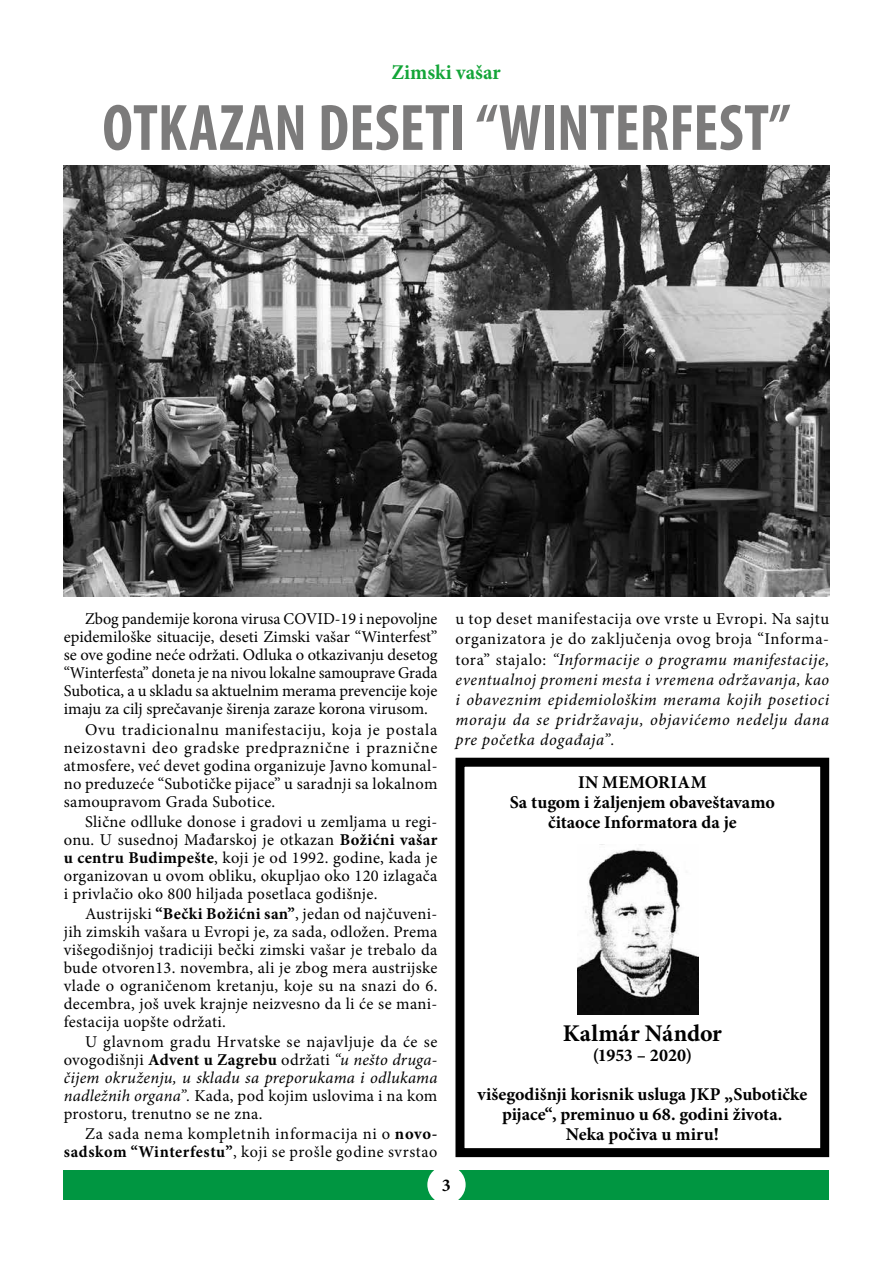
<style>
.page{position:relative;width:893px;height:1263px;background:#fff}
.page>*{position:absolute;margin:0;border:0;box-sizing:border-box;transform-origin:0 0}
.t1{font:700 condensed 66.15px "Myriad Pro";letter-spacing:.005em;color:#7c7b7b;scale:.95 1}
.t2{font:700 24px "Minion Pro";color:#000}
.t3{font:700 21px "Minion Pro";color:#13a538}
.t4{font:700 18px/19.6px "Minion Pro";color:#000;text-align:center}
.t5{font:16.5px/18px "Minion Pro";letter-spacing:.02em;color:#000;text-align:justify}
.t6{font:italic 16.5px/20.1px "Minion Pro";letter-spacing:.035em;color:#000;text-align:justify}
.t7{font:16.5px/18px "Minion Pro";letter-spacing:.04em;color:#000;text-align:right}
.s1{font-weight:700}
.s2{font-style:italic}
.s3{font-style:normal}
</style>
<div class="page">
<div style="left:64px;top:1170px;width:765px;height:29px;background:#009641"></div>
<div style="left:427px;top:1165px;width:39px;height:39px;background:#fff;border-radius:50%"></div>
<div style="left:455px;top:758px;width:374px;height:399px;border:9px solid #000"></div>
<img style="left:578px;top:844px;width:120px;height:170px">
<img style="left:64px;top:166px;width:765px;height:430px">
<p class="t3" style="left:391px;top:60px;width:111px">Zimski vašar</p>
<h1 class="t1" style="left:102px;top:86px;width:726px">OTKAZAN DESETI “WINTERFEST”</h1>
<p class="t5" style="left:64px;top:610px;width:375px;text-indent:21px">Zbog pandemije korona virusa COVID-19 i nepovoljne epidemiloške situacije, deseti Zimski vašar “Winterfest” se ove godine neće održati. Odluka o otkazivanju desetog “Winterfesta” doneta je na nivou lokalne samouprave Grada Subotica, a u skladu sa aktuelnim merama prevencije koje imaju za cilj sprečavanje širenja zaraze korona virusom.</p>
<p class="t5" style="left:64px;top:720px;width:375px;text-indent:21px">Ovu tradicionalnu manifestaciju, koja je postala neizostavni deo gradske predpraznične i praznične atmosfere, već devet godina organizuje Javno komunal&shy;no preduzeće “Subotičke pijace” u saradnji sa lokalnom samoupravom Grada Subotice.</p>
<p class="t5" style="left:64px;top:812px;width:375px;text-indent:21px">Slične odlluke donose i gradovi u zemljama u regi&shy;onu. U susednoj Mađarskoj je otkazan <span class="s1">Božićni vašar u centru Budimpešte</span>, koji je od 1992. godine, kada je organizovan u ovom obliku, okupljao oko 120 izlagača i privlačio oko 800 hiljada posetlaca godišnje.</p>
<p class="t5" style="left:64px;top:905px;width:375px;text-indent:21px">Austrijski <span class="s1">“Bečki Božićni san”</span>, jedan od najčuveni&shy;jih zimskih vašara u Evropi je, za sada, odložen. Prema višegodišnjoj tradiciji bečki zimski vašar je trebalo da bude otvoren13. novembra, ali je zbog mera austrijske vlade o ograničenom kretanju, koje su na snazi do 6. decembra, još uvek krajnje neizvesno da li će se mani&shy;festacija uopšte održati.</p>
<p class="t5" style="left:64px;top:1033px;width:375px;text-indent:21px">U glavnom gradu Hrvatske se najavljuje da će se ovogodišnji <span class="s1">Advent u Zagrebu</span> održati <span class="s2">“u nešto druga&shy;čijem okruženju, u skladu sa preporukama i odlukama nadležnih organa”.</span> Kada, pod kojim uslovima i na kom prostoru, trenutno se ne zna.</p>
<p class="t7" style="left:64px;top:1125px;width:375px">Za sada nema kompletnih informacija ni o <span class="s1">novo&shy;sadskom “Winterfestu”</span>, koji se prošle godine svrstao</p>
<p class="t6" style="left:455px;top:610px;width:375px"><span class="s3">u top deset manifestacija ove vrste u Evropi. Na sajtu organizatora je do zaključenja ovog broja “Informa&shy;tora” stajalo:</span> “Informacije o programu manifestacije, eventualnoj promeni mesta i vremena održavanja, kao i obaveznim epidemiološkim merama kojih posetioci moraju da se pridržavaju, objavićemo nedelju dana pre početka događaja”.</p>
<p class="t4" style="left:510px;top:773px;width:267px">IN MEMORIAM<br>Sa tugom i žaljenjem obaveštavamo čitaoce Informatora da je</p>
<h2 class="t2" style="left:563px;top:1019px;width:161px">Kalmár Nándor</h2>
<p class="t4" style="left:593px;top:1046px;width:101px">(1953 – 2020)</p>
<p class="t4" style="left:477px;top:1085px;width:331px">višegodišnji korisnik usluga JKP „Subotičke pijace“, preminuo u 68. godini života.<br>Neka počiva u miru!</p>
<p class="t4" style="left:442px;top:1176px;width:10px">3</p>
</div>
